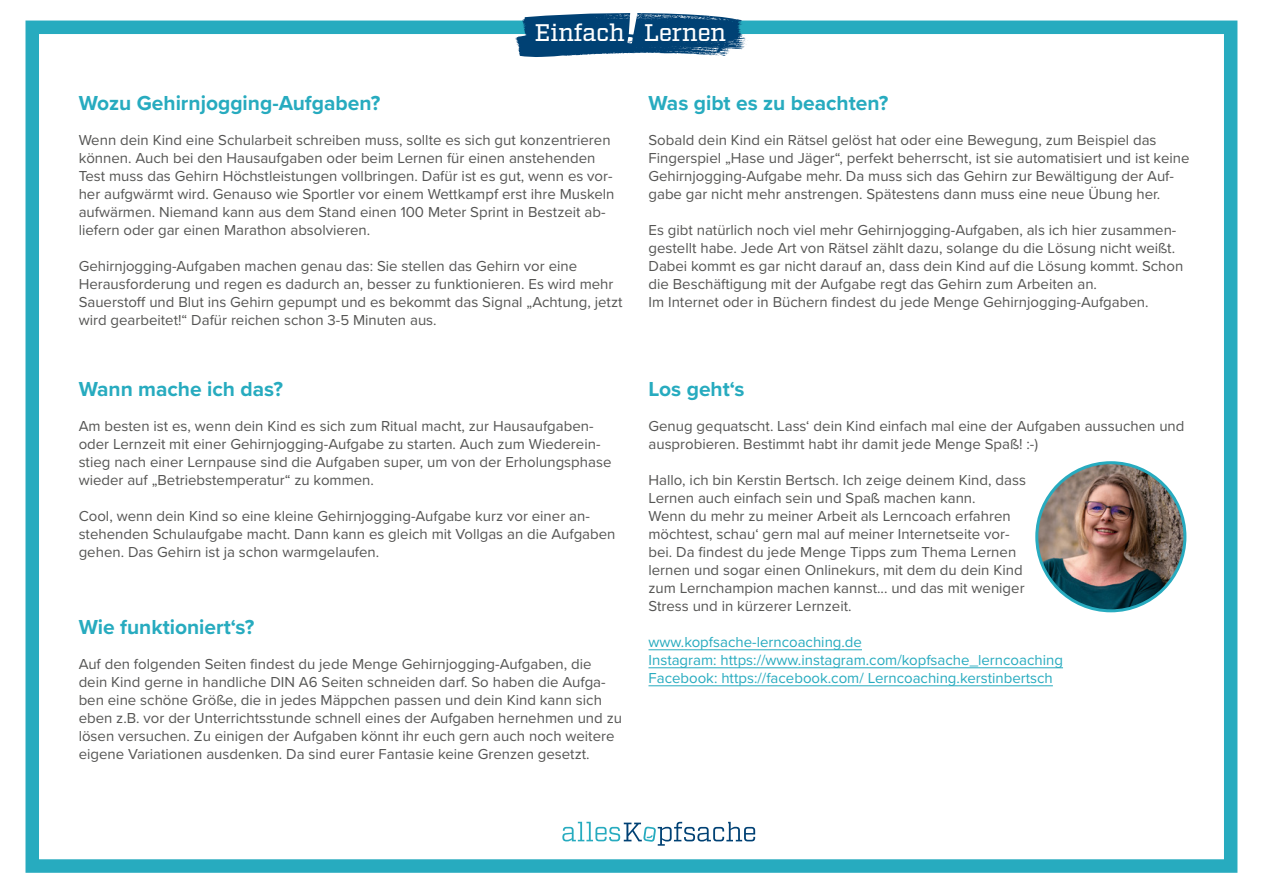
<style>
.page{position:relative;width:1263px;height:893px;background:#fff}
.page>*{position:absolute;margin:0;border:0;box-sizing:border-box;transform-origin:0 0}
.t1{font:500 24px "Factoria";letter-spacing:-.01em;color:#fff}
.t2{font:700 21px "Proxima Nova";color:#27abbf}
.t3{font:15px/18px "Proxima Nova";color:#555554}
.t4{font:15px/18px "Proxima Nova";color:#27abbf}
</style>
<div class="page">
<div style="left:26px;top:21px;width:1211px;height:852px;border:14px solid #27abbf"></div>
<svg style="left:562px;top:822px;width:193px;height:24px"></svg>
<svg style="left:515px;top:13px;width:234px;height:44px;background:#2d648d"></svg>
<hr style="left:648px;top:649px;width:214px;height:1px;background:#27abbf">
<hr style="left:648px;top:667px;width:415px;height:1px;background:#27abbf">
<hr style="left:648px;top:685px;width:405px;height:1px;background:#27abbf">
<img style="left:1037px;top:463px;width:148px;height:148px;border-radius:74px">
<div style="left:1035px;top:461px;width:151px;height:151px;border:3px solid #27abbf;border-radius:50%"></div>
<h2 class="t2" style="left:79px;top:87px;width:303px">Wozu Gehirnjogging-Aufgaben?</h2>
<h1 class="t1" style="left:535px;top:18px;width:193px">Einfach Lernen</h1>
<h2 class="t2" style="left:648px;top:87px;width:241px">Was gibt es zu beachten?</h2>
<p class="t3" style="left:79px;top:131px;width:537px">Wenn dein Kind eine Schularbeit schreiben muss, sollte es sich gut konzentrieren können. Auch bei den Hausaufgaben oder beim Lernen für einen anstehenden Test muss das Gehirn Höchstleistungen vollbringen. Dafür ist es gut, wenn es vor&shy;her aufgwärmt wird. Genauso wie Sportler vor einem Wettkampf erst ihre Muskeln aufwärmen. Niemand kann aus dem Stand einen 100 Meter Sprint in Bestzeit ab&shy;liefern oder gar einen Marathon absolvieren.</p>
<p class="t3" style="left:79px;top:257px;width:545px">Gehirnjogging-Aufgaben machen genau das: Sie stellen das Gehirn vor eine Herausforderung und regen es dadurch an, besser zu funktionieren. Es wird mehr Sauerstoff und Blut ins Gehirn gepumpt und es bekommt das Signal „Achtung, jetzt wird gearbeitet!“ Dafür reichen schon 3-5 Minuten aus.</p>
<h2 class="t2" style="left:79px;top:374px;width:206px">Wann mache ich das?</h2>
<p class="t3" style="left:79px;top:417px;width:534px">Am besten ist es, wenn dein Kind es sich zum Ritual macht, zur Hausaufgaben&shy;oder Lernzeit mit einer Gehirnjogging-Aufgabe zu starten. Auch zum Wiederein&shy;stieg nach einer Lernpause sind die Aufgaben super, um von der Erholungsphase wieder auf „Betriebstemperatur“ zu kommen.</p>
<p class="t3" style="left:79px;top:507px;width:538px">Cool, wenn dein Kind so eine kleine Gehirnjogging-Aufgabe kurz vor einer an&shy;stehenden Schulaufgabe macht. Dann kann es gleich mit Vollgas an die Aufgaben gehen. Das Gehirn ist ja schon warmgelaufen.</p>
<h2 class="t2" style="left:79px;top:611px;width:177px">Wie funktioniert‘s?</h2>
<p class="t3" style="left:79px;top:655px;width:545px">Auf den folgenden Seiten findest du jede Menge Gehirnjogging-Aufgaben, die dein Kind gerne in handliche DIN A6 Seiten schneiden darf. So haben die Aufga&shy;ben eine schöne Größe, die in jedes Mäppchen passen und dein Kind kann sich eben z.B. vor der Unterrichtsstunde schnell eines der Aufgaben hernehmen und zu lösen versuchen. Zu einigen der Aufgaben könnt ihr euch gern auch noch weitere eigene Variationen ausdenken. Da sind eurer Fantasie keine Grenzen gesetzt.</p>
<p class="t3" style="left:648px;top:131px;width:542px">Sobald dein Kind ein Rätsel gelöst hat oder eine Bewegung, zum Beispiel das Fingerspiel „Hase und Jäger“, perfekt beherrscht, ist sie automatisiert und ist keine Gehirnjogging-Aufgabe mehr. Da muss sich das Gehirn zur Bewältigung der Auf&shy;gabe gar nicht mehr anstrengen. Spätestens dann muss eine neue Übung her.</p>
<p class="t3" style="left:648px;top:221px;width:536px">Es gibt natürlich noch viel mehr Gehirnjogging-Aufgaben, als ich hier zusammen&shy;gestellt habe. Jede Art von Rätsel zählt dazu, solange du die Lösung nicht weißt.<br>Dabei kommt es gar nicht darauf an, dass dein Kind auf die Lösung kommt. Schon die Beschäftigung mit der Aufgabe regt das Gehirn zum Arbeiten an.<br>Im Internet oder in Büchern findest du jede Menge Gehirnjogging-Aufgaben.</p>
<h2 class="t2" style="left:648px;top:374px;width:98px">Los geht‘s</h2>
<p class="t3" style="left:648px;top:417px;width:537px">Genug gequatscht. Lass‘ dein Kind einfach mal eine der Aufgaben aussuchen und ausprobieren. Bestimmt habt ihr damit jede Menge Spaß! :-)</p>
<p class="t3" style="left:648px;top:471px;width:379px">Hallo, ich bin Kerstin Bertsch. Ich zeige deinem Kind, dass Lernen auch einfach sein und Spaß machen kann.<br>Wenn du mehr zu meiner Arbeit als Lerncoach erfahren möchtest, schau‘ gern mal auf meiner Internetseite vor&shy;bei. Da findest du jede Menge Tipps zum Thema Lernen lernen und sogar einen Onlinekurs, mit dem du dein Kind zum Lernchampion machen kannst... und das mit weniger Stress und in kürzerer Lernzeit.</p>
<p class="t4" style="left:648px;top:633px;width:416px">www.kopfsache-lerncoaching.de<br>Instagram: https://www.instagram.com/kopfsache_lerncoaching<br>Facebook: https://facebook.com/ Lerncoaching.kerstinbertsch</p>
</div>
